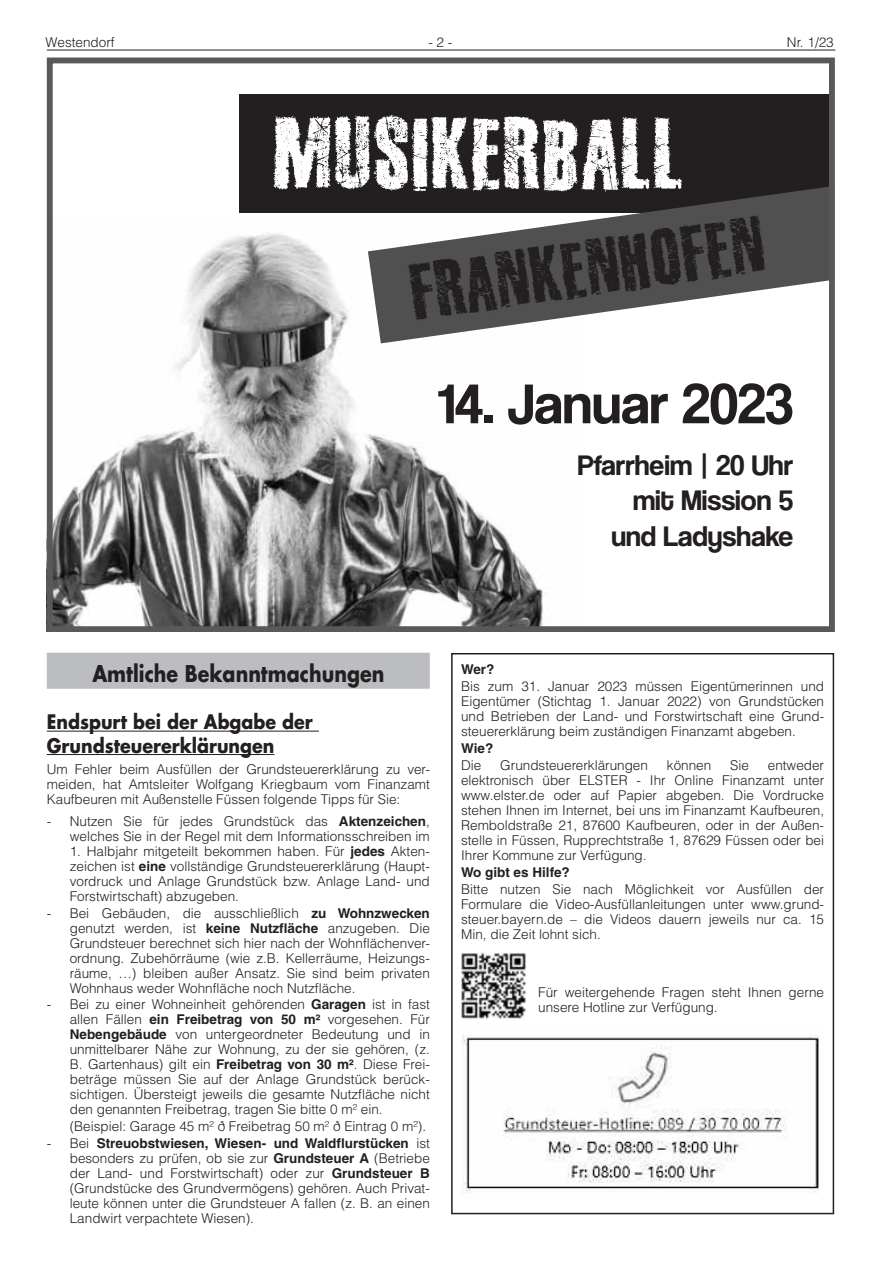
<style>
.page{position:relative;width:881px;height:1263px;background:#fff}
.page>*{position:absolute;margin:0;border:0;box-sizing:border-box;transform-origin:0 0}
.t1{font:90.6px "Bcjsln Bad Suabia Swing";color:#fff}
.t2{font:71.25px "Bcjsln Bad Suabia Swing";color:#231f20}
.t3{font:58.2px "Dhtfnm Coolvetica Rg";color:#231f20}
.t4{font:29.4px/35.2px "Dhtfnm Coolvetica Rg";color:#231f20;text-align:right}
.t5{font:700 22.5px "Futura LT";color:#231f20;scale:.85 1}
.t6{font:700 19.5px/23.4px "Futura LT";color:#231f20;scale:.9 1}
.t7{font:300 13.5px/15px "Helvetica LT";color:#231f20;text-align:justify}
.t8{font:700 13.5px "Helvetica LT";color:#231f20}
.s1{font-weight:700}
</style>
<div class="page">
<hr style="left:47px;top:50px;width:788px;height:1px;background:#231f20">
<img style="left:461px;top:952px;width:65px;height:67px">
<img style="left:461px;top:1035px;width:359px;height:158px">
<div style="left:451px;top:653px;width:382px;height:561px;border:2px solid #231f20"></div>
<div style="left:47px;top:653px;width:382px;height:36px;background:#bcbdc0"></div>
<hr style="left:47px;top:731px;width:272px;height:1px;background:#231f20">
<hr style="left:47px;top:754px;width:227px;height:1px;background:#231f20">
<img style="left:54px;top:233px;width:489px;height:391px">
<div style="left:239px;top:94px;width:594px;height:118px;background:#231f20"></div>
<svg style="left:368px;top:187px;width:458px;height:156px;fill:#505050"></svg>
<div style="left:47px;top:57px;width:786px;height:574px;border:6px solid #595959"></div>
<p class="t7" style="left:45px;top:34px;width:71px">Westendorf</p>
<p class="t7" style="left:428px;top:34px;width:26px">- 2 -</p>
<p class="t7" style="left:786px;top:34px;width:48px">Nr. 1/23</p>
<h1 class="t1" style="left:271px;top:97px;width:414px">MUSIKERBALL</h1>
<h2 class="t2" style="left:403px;top:249px;width:359px;rotate:-8deg">FRANKENHOFEN</h2>
<h3 class="t3" style="left:438px;top:370px;width:356px">14. Januar 2023</h3>
<h3 class="t4" style="left:577px;top:447px;width:217px">Pfarrheim | 20 Uhr mit Mission 5<br>und Ladyshake</h3>
<h3 class="t5" style="left:92px;top:659px;width:345px">Amtliche Bekanntmachungen</h3>
<h3 class="t6" style="left:47px;top:710px;width:297px">Endspurt bei der Abgabe der<br>Grundsteuererklärungen</h3>
<p class="t7" style="left:47px;top:761px;width:384px">Um Fehler beim Ausfüllen der Grundsteuererklärung zu ver&shy;meiden, hat Amtsleiter Wolfgang Kriegbaum vom Finanzamt Kaufbeuren mit Außenstelle Füssen folgende Tipps für Sie:</p>
<p class="t7" style="left:47px;top:813px;width:384px;text-align:right">- Nutzen Sie für jedes Grundstück das <span class="s1">Aktenzeichen</span>, welches Sie in der Regel mit dem Informationsschreiben im</p>
<p class="t7" style="left:70px;top:843px;width:361px">1. Halbjahr mitgeteilt bekommen haben. Für <span class="s1">jedes</span> Akten&shy;zeichen ist <span class="s1">eine</span> vollständige Grundsteuererklärung (Haupt&shy;vordruck und Anlage Grundstück bzw. Anlage Land- und Forstwirtschaft) abzugeben.</p>
<p class="t7" style="left:70px;top:905px;width:361px;text-indent:-23px">- Bei Gebäuden, die ausschließlich <span class="s1">zu Wohnzwecken </span>genutzt werden, ist <span class="s1">keine Nutzfläche</span> anzugeben. Die Grundsteuer berechnet sich hier nach der Wohnflächenver&shy;ordnung. Zubehörräume (wie z.B. Kellerräume, Heizungs&shy;räume, …) bleiben außer Ansatz. Sie sind beim privaten Wohnhaus weder Wohnfläche noch Nutzfläche.</p>
<p class="t7" style="left:70px;top:997px;width:361px;text-indent:-23px">- Bei zu einer Wohneinheit gehörenden <span class="s1">Garagen</span> ist in fast allen Fällen <span class="s1">ein Freibetrag von 50 m²</span> vorgesehen. Für <span class="s1">Nebengebäude</span> von untergeordneter Bedeutung und in unmittelbarer Nähe zur Wohnung, zu der sie gehören, (z.<br>B. Gartenhaus) gilt ein <span class="s1">Freibetrag von 30 m²</span>. Diese Frei&shy;beträge müssen Sie auf der Anlage Grundstück berück&shy;sichtigen. Übersteigt jeweils die gesamte Nutzfläche nicht den genannten Freibetrag, tragen Sie bitte 0 m² ein.</p>
<p class="t7" style="left:70px;top:1119px;width:358px">(Beispiel: Garage 45 m² ð Freibetrag 50 m² ð Eintrag 0 m²).</p>
<p class="t7" style="left:70px;top:1135px;width:361px;text-indent:-23px">- Bei <span class="s1">Streuobstwiesen, Wiesen- und Waldflurstücken</span> ist besonders zu prüfen, ob sie zur <span class="s1">Grundsteuer A</span> (Betriebe der Land- und Forstwirtschaft) oder zur <span class="s1">Grundsteuer B </span>(Grundstücke des Grundvermögens) gehören. Auch Privat&shy;leute können unter die Grundsteuer A fallen (z. B. an einen Landwirt verpachtete Wiesen).</p>
<p class="t8" style="left:461px;top:661px;width:35px">Wer?</p>
<p class="t7" style="left:461px;top:678px;width:364px">Bis zum 31. Januar 2023 müssen Eigentümerinnen und Eigentümer (Stichtag 1. Januar 2022) von Grundstücken und Betrieben der Land- und Forstwirtschaft eine Grund&shy;steuererklärung beim zuständigen Finanzamt abgeben.</p>
<p class="t8" style="left:461px;top:740px;width:34px">Wie?</p>
<p class="t7" style="left:461px;top:758px;width:22px">Die</p>
<p class="t7" style="left:500px;top:758px;width:149px">Grundsteuererklärungen</p>
<p class="t7" style="left:666px;top:758px;width:46px">können</p>
<p class="t7" style="left:729px;top:758px;width:20px">Sie</p>
<p class="t7" style="left:461px;top:758px;width:364px;text-indent:306px">entweder elektronisch über ELSTER - Ihr Online Finanzamt unter www.elster.de oder auf Papier abgeben. Die Vordrucke stehen Ihnen im Internet, bei uns im Finanzamt Kaufbeuren, Remboldstraße 21, 87600 Kaufbeuren, oder in der Außen&shy;stelle in Füssen, Rupprechtstraße 1, 87629 Füssen oder bei Ihrer Kommune zur Verfügung.</p>
<p class="t8" style="left:461px;top:864px;width:110px">Wo gibt es Hilfe?</p>
<p class="t7" style="left:461px;top:882px;width:364px">Bitte nutzen Sie nach Möglichkeit vor Ausfüllen der Formulare die Video-Ausfüllanleitungen unter www.grund&shy;steuer.bayern.de – die Videos dauern jeweils nur ca. 15<br>Min, die Zeit lohnt sich.</p>
<p class="t7" style="left:538px;top:984px;width:287px">Für weitergehende Fragen steht Ihnen gerne unsere Hotline zur Verfügung.</p>
</div>
